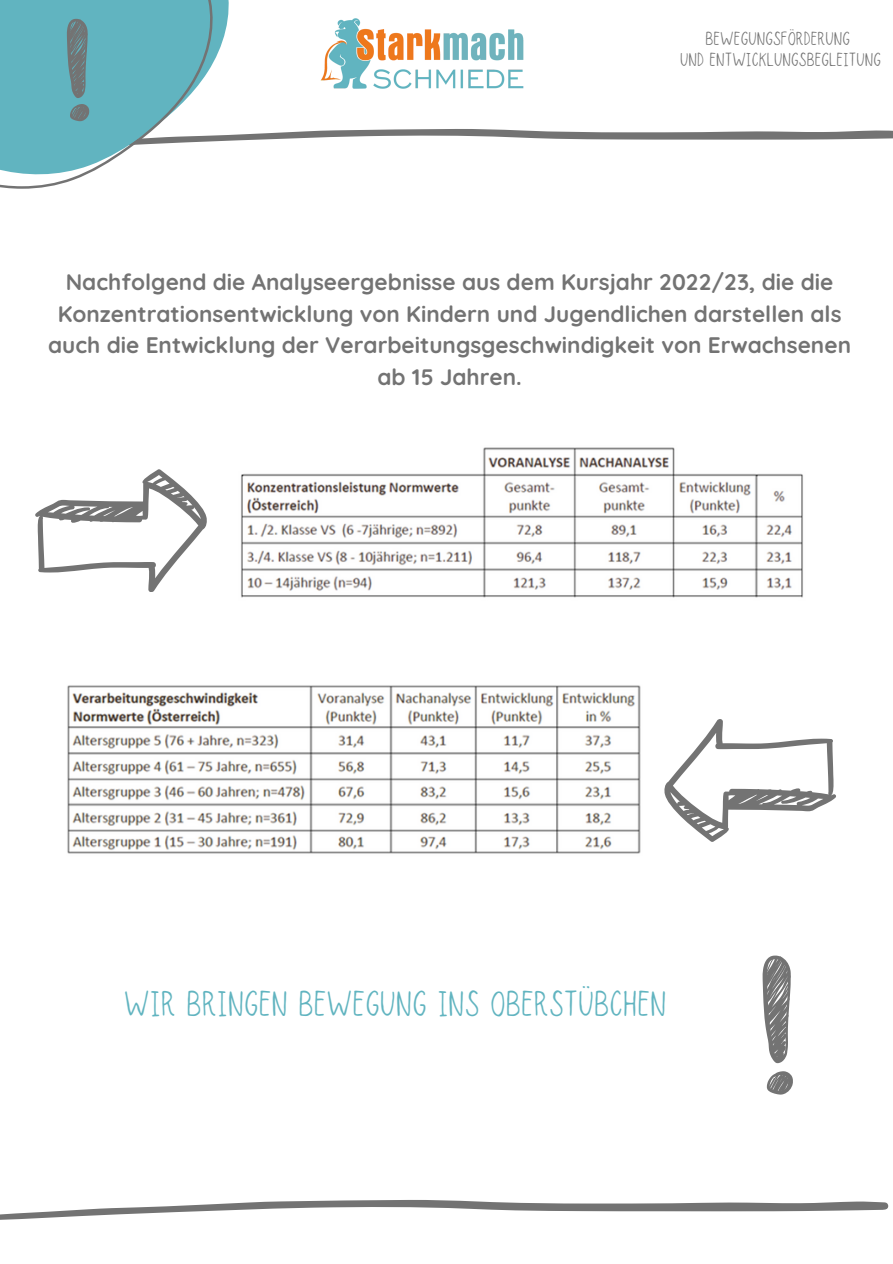
<style>
.page{position:relative;width:893px;height:1264px;background:#fff}
.page>*{position:absolute;margin:0;border:0;box-sizing:border-box;transform-origin:0 0}
.t1{font:30px "Seattle";color:#61b4c0}
.t2{font:700 22.5px/31.5px "Quicksand";color:#737373;text-align:center}
.t3{font:15.75px "Seattle";color:#737373}
</style>
<div class="page">
<svg style="left:0;top:1200px;width:888px;height:20px"></svg>
<svg style="left:35px;top:469px;width:172px;height:123px"></svg>
<svg style="left:766px;top:1071px;width:26px;height:23px"></svg>
<svg style="left:762px;top:955px;width:28px;height:108px"></svg>
<svg style="left:0;top:0;width:892px;height:188px"></svg>
<img style="left:241px;top:447px;width:562px;height:151px">
<img style="left:67px;top:685px;width:574px;height:169px">
<svg style="left:664px;top:719px;width:172px;height:122px"></svg>
<p class="t3" style="left:705px;top:31px;width:146px">BEWEGUNGSFÖRDERUNG</p>
<p class="t3" style="left:680px;top:52px;width:202px">UND ENTWICKLUNGSBEGLEITUNG</p>
<p class="t2" style="left:48px;top:266px;width:804px">Nachfolgend die Analyseergebnisse aus dem Kursjahr 2022/23, die die Konzentrationsentwicklung von Kindern und Jugendlichen darstellen als auch die Entwicklung der Verarbeitungsgeschwindigkeit von Erwachsenen ab 15 Jahren.</p>
<h2 class="t1" style="left:124px;top:989px;width:544px">WIR BRINGEN BEWEGUNG INS OBERSTÜBCHEN</h2>
</div>
